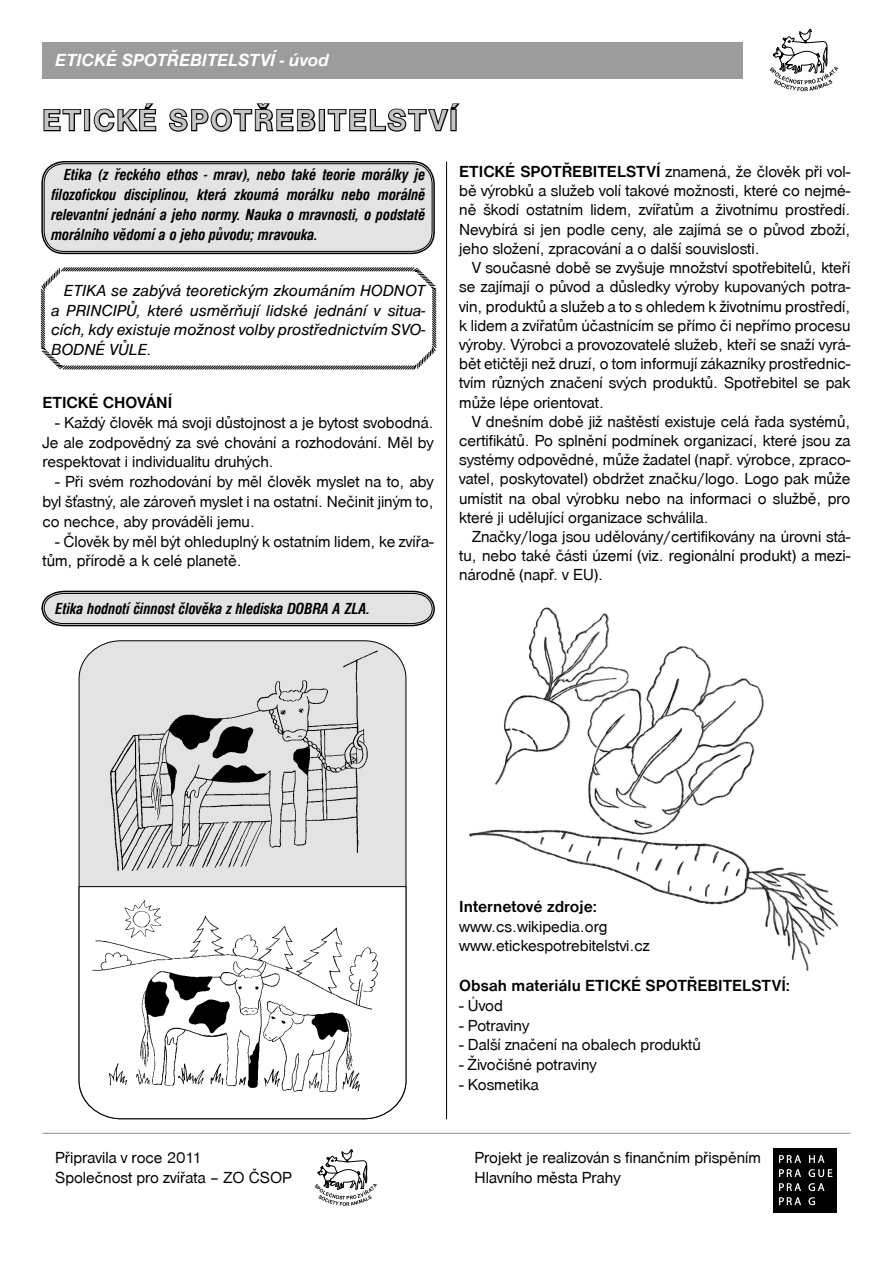
<style>
.page{position:relative;width:893px;height:1276px;background:#fff}
.page>*{position:absolute;margin:0;border:0;box-sizing:border-box;transform-origin:0 0}
.t1{font:700 30px "Nimbus Sans DEE";letter-spacing:.08em;color:#c6c6c5}
.t2{font:italic 700 18px "Nimbus Sans DEE";color:#fff}
.t3{font:16.5px/19.2px "Nimbus Sans DEE";color:#000;text-align:justify}
.t4{font:italic 700 condensed 16.5px/19.8px "Nimbus Sans DEE";color:#000;text-align:justify}
.t5{font:italic 16.5px/19.8px "Nimbus Sans DEE";color:#000;text-align:justify}
.t6{font:700 16.5px "Nimbus Sans DEE";color:#000}
.s1{font-weight:700}
</style>
<div class="page">
<div style="left:43px;top:43px;width:700px;height:36px;background:#9c9c9c"></div>
<svg style="left:770px;top:29px;width:68px;height:63px"></svg>
<img style="left:469px;top:607px;width:369px;height:364px">
<svg style="left:41px;top:590px;width:394px;height:37px;background:#c5c5c5"></svg>
<div style="left:43px;top:162px;width:390px;height:91px;background:#e3e3e3;border-radius:21px"></div>
<div style="left:41px;top:161px;width:394px;height:93px;border:2px solid #000;border-radius:22px"></div>
<div style="left:44px;top:163px;width:388px;height:89px;border:1px solid #000;border-radius:20px"></div>
<hr style="left:43px;top:1132px;width:807px;height:2px;background:#9c9c9c">
<svg style="left:43px;top:109px;width:39px;height:23px"></svg>
<div style="left:84px;top:109px;width:6px;height:22px;border:2px solid #000"></div>
<svg style="left:93px;top:103px;width:64px;height:29px"></svg>
<svg style="left:168px;top:103px;width:148px;height:29px"></svg>
<div style="left:319px;top:109px;width:6px;height:22px;border:2px solid #000"></div>
<svg style="left:327px;top:103px;width:133px;height:29px"></svg>
<hr style="left:446px;top:162px;width:1px;height:957px;background:#000">
<svg style="left:40px;top:267px;width:397px;height:103px"></svg>
<svg style="left:315px;top:1149px;width:62px;height:56px"></svg>
<div style="left:773px;top:1149px;width:31px;height:64px;background:#000"></div>
<div style="left:805px;top:1149px;width:32px;height:64px;background:#000"></div>
<svg style="left:779px;top:1155px;width:22px;height:8px"></svg>
<svg style="left:809px;top:1155px;width:15px;height:8px"></svg>
<svg style="left:779px;top:1169px;width:22px;height:8px"></svg>
<svg style="left:808px;top:1169px;width:24px;height:8px"></svg>
<svg style="left:779px;top:1183px;width:22px;height:8px"></svg>
<svg style="left:808px;top:1183px;width:16px;height:8px"></svg>
<svg style="left:779px;top:1197px;width:22px;height:8px"></svg>
<svg style="left:808px;top:1197px;width:7px;height:8px"></svg>
<svg style="left:79px;top:640px;width:327px;height:246px;background:#dadada"></svg>
<svg style="left:79px;top:886px;width:327px;height:233px"></svg>
<img style="left:91px;top:895px;width:291px;height:206px">
<img style="left:100px;top:647px;width:284px;height:238px">
<p class="t2" style="left:55px;top:50px;width:275px">ETICKÉ SPOTŘEBITELSTVÍ - úvod</p>
<h1 class="t1" style="left:43px;top:103px;width:417px">ETICKÉ SPOTŘEBITELSTVÍ</h1>
<p class="t4" style="left:51px;top:165px;width:376px;text-indent:13px">Etika (z řeckého ethos - mrav), nebo také teorie morálky je filozofickou disciplínou, která zkoumá morálku nebo morálně relevantní jednání a jeho normy. Nauka o mravnosti, o podstatě morálního vědomí a o jeho původu; mravouka.</p>
<p class="t3" style="left:459px;top:162px;width:393px"><span class="s1">ETICKÉ SPOTŘEBITELSTVÍ</span> znamená, že člověk při vol&shy;bě výrobků a služeb volí takové možnosti, které co nejmé&shy;ně škodí ostatním lidem, zvířatům a životnímu prostředí.<br>Nevybírá si jen podle ceny, ale zajímá se o původ zboží, jeho složení, zpracování a o další souvislosti.</p>
<p class="t3" style="left:459px;top:258px;width:393px;text-indent:13px">V současné době se zvyšuje množství spotřebitelů, kteří se zajímají o původ a důsledky výroby kupovaných potra&shy;vin, produktů a služeb a to s ohledem k životnímu prostředí, k lidem a zvířatům účastnícím se přímo či nepřímo procesu výroby. Výrobci a provozovatelé služeb, kteří se snaží vyrá&shy;bět etičtěji než druzí, o tom informují zákazníky prostřednic&shy;tvím různých značení svých produktů. Spotřebitel se pak může lépe orientovat.</p>
<p class="t3" style="left:459px;top:412px;width:393px;text-indent:13px">V dnešním době již naštěstí existuje celá řada systémů, certifikátů. Po splnění podmínek organizací, které jsou za systémy odpovědné, může žadatel (např. výrobce, zpraco&shy;vatel, poskytovatel) obdržet značku/logo. Logo pak může umístit na obal výrobku nebo na informaci o službě, pro které ji udělující organizace schválila.</p>
<p class="t3" style="left:459px;top:527px;width:393px;text-indent:13px">Značky/loga jsou udělovány/certifikovány na úrovni stá&shy;tu, nebo také části území (viz. regionální produkt) a mezi&shy;národně (např. v EU).</p>
<p class="t5" style="left:51px;top:281px;width:376px;text-indent:13px">ETIKA se zabývá teoretickým zkoumáním HODNOT a PRINCIPŮ, které usměrňují lidské jednání v situa&shy;cích, kdy existuje možnost volby prostřednictvím SVO-BODNÉ VŮLE.</p>
<p class="t6" style="left:43px;top:393px;width:131px">ETICKÉ CHOVÁNÍ</p>
<p class="t3" style="left:43px;top:413px;width:393px;line-height:19.8px;text-indent:13px">- Každý člověk má svoji důstojnost a je bytost svobodná.<br>Je ale zodpovědný za své chování a rozhodování. Měl by respektovat i individualitu druhých.</p>
<p class="t3" style="left:43px;top:472px;width:393px;line-height:19.8px;text-indent:13px">- Při svém rozhodování by měl člověk myslet na to, aby byl šťastný, ale zároveň myslet i na ostatní. Nečinit jiným to, co nechce, aby prováděli jemu.</p>
<p class="t3" style="left:43px;top:531px;width:393px;line-height:19.8px;text-indent:13px">- Člověk by měl být ohleduplný k ostatním lidem, ke zvířa&shy;tům, přírodě a k celé planetě.</p>
<p class="t4" style="left:55px;top:599px;width:316px">Etika hodnotí činnost člověka z hlediska DOBRA A ZLA.</p>
<p class="t6" style="left:459px;top:897px;width:139px">Internetové zdroje:</p>
<p class="t3" style="left:459px;top:917px;width:192px">www.cs.wikipedia.org www.etickespotrebitelstvi.cz</p>
<p class="t6" style="left:459px;top:976px;width:332px">Obsah materiálu ETICKÉ SPOTŘEBITELSTVÍ:</p>
<p class="t3" style="left:459px;top:996px;width:45px">- Úvod</p>
<p class="t3" style="left:459px;top:1015px;width:71px">- Potraviny</p>
<p class="t3" style="left:459px;top:1035px;width:243px">- Další značení na obalech produktů</p>
<p class="t3" style="left:459px;top:1055px;width:139px">- Živočišné potraviny</p>
<p class="t3" style="left:459px;top:1075px;width:81px">- Kosmetika</p>
<p class="t3" style="left:55px;top:1148px;width:148px">Připravila v roce 2011</p>
<p class="t3" style="left:475px;top:1148px;width:288px">Projekt je realizován s finančním přispěním</p>
<p class="t3" style="left:55px;top:1167px;width:238px">Společnost pro zvířata – ZO ČSOP</p>
<p class="t3" style="left:475px;top:1167px;width:147px">Hlavního města Prahy</p>
</div>
